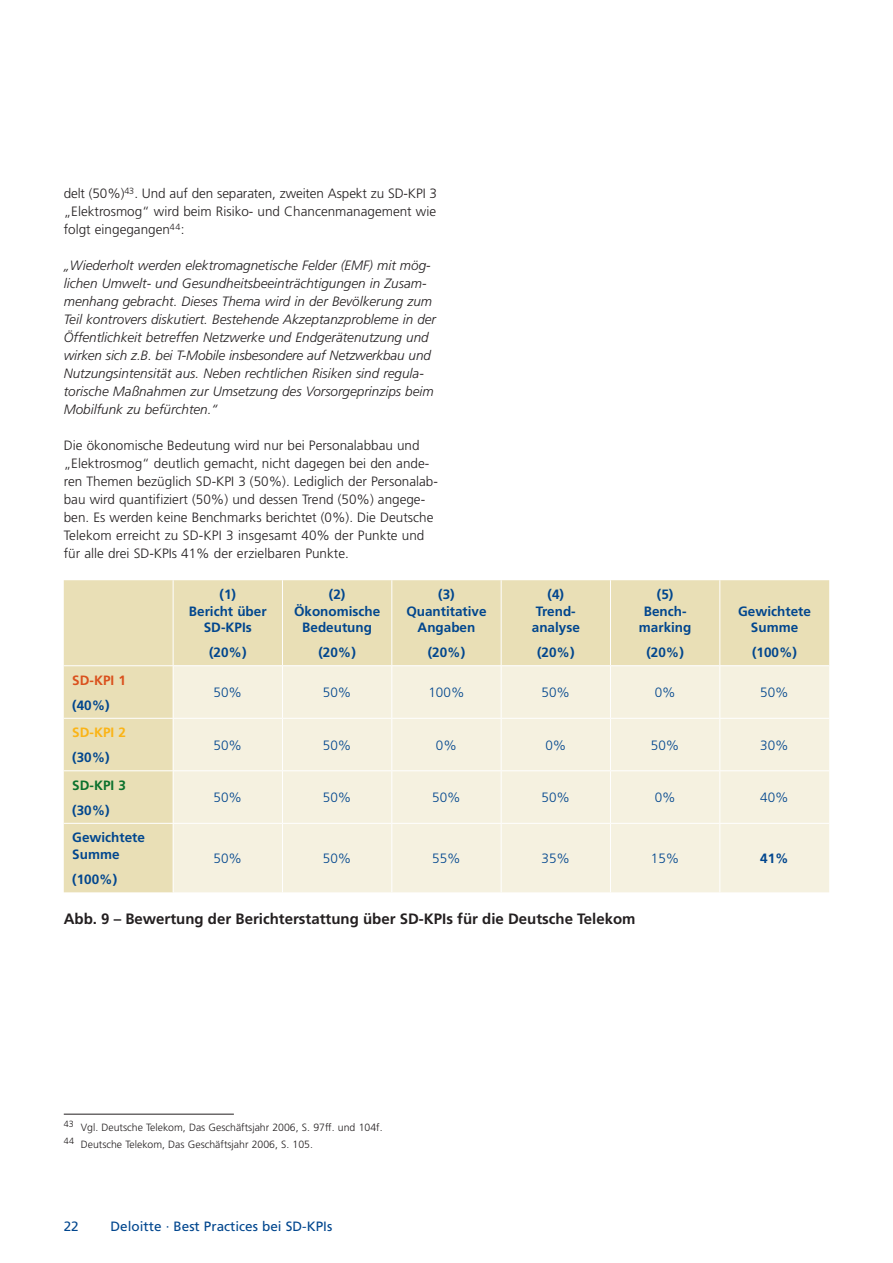
<style>
.page{position:relative;width:893px;height:1263px;background:#fff}
.page>*{position:absolute;margin:0;border:0;box-sizing:border-box;transform-origin:0 0}
.t1{font:700 15px "Frutiger";color:#231f20}
.t2{font:300 13.5px/18px "Frutiger";color:#231f20;text-align:justify}
.t3{font:italic 300 13.5px/18px "Frutiger";color:#231f20}
.t4{font:700 13.5px/16.5px "Frutiger";color:#01468e;text-align:center}
.t5{font:300 13.5px "Frutiger";color:#01468e}
.t6{font:13.5px "Frutiger";color:#01468e}
.t7{font:700 13.5px "Frutiger";color:#da511d}
.t8{font:700 13.5px "Frutiger";color:#fbb416}
.t9{font:700 13.5px "Frutiger";color:#0b712d}
.t10{font:300 10.5px/17px "Frutiger";color:#231f20}
</style>
<div class="page">
<hr style="left:64px;top:1114px;width:170px;height:1px;background:#231f20">
<div style="left:64px;top:580px;width:765px;height:312px;background:#e9dfb6"></div>
<div style="left:174px;top:666px;width:655px;height:226px;background:#f5f1e0"></div>
<hr style="left:173px;top:580px;width:1px;height:85px;background:#fff">
<hr style="left:282px;top:580px;width:1px;height:85px;background:#fff">
<hr style="left:391px;top:580px;width:1px;height:85px;background:#fff">
<hr style="left:501px;top:580px;width:1px;height:85px;background:#fff">
<hr style="left:610px;top:580px;width:1px;height:85px;background:#fff">
<hr style="left:719px;top:580px;width:1px;height:85px;background:#fff">
<hr style="left:64px;top:665px;width:109px;height:1px;background:#fff">
<hr style="left:173px;top:665px;width:109px;height:1px;background:#fff">
<hr style="left:173px;top:666px;width:1px;height:52px;background:#fff">
<hr style="left:282px;top:665px;width:110px;height:1px;background:#fff">
<hr style="left:282px;top:666px;width:1px;height:52px;background:#fff">
<hr style="left:392px;top:665px;width:109px;height:1px;background:#fff">
<hr style="left:391px;top:666px;width:1px;height:52px;background:#fff">
<hr style="left:501px;top:665px;width:109px;height:1px;background:#fff">
<hr style="left:501px;top:666px;width:1px;height:52px;background:#fff">
<hr style="left:610px;top:665px;width:110px;height:1px;background:#fff">
<hr style="left:610px;top:666px;width:1px;height:52px;background:#fff">
<hr style="left:720px;top:665px;width:109px;height:1px;background:#fff">
<hr style="left:719px;top:666px;width:1px;height:52px;background:#fff">
<hr style="left:64px;top:718px;width:109px;height:1px;background:#fff">
<hr style="left:173px;top:718px;width:109px;height:1px;background:#fff">
<hr style="left:173px;top:719px;width:1px;height:51px;background:#fff">
<hr style="left:282px;top:718px;width:110px;height:1px;background:#fff">
<hr style="left:282px;top:719px;width:1px;height:51px;background:#fff">
<hr style="left:392px;top:718px;width:109px;height:1px;background:#fff">
<hr style="left:391px;top:719px;width:1px;height:51px;background:#fff">
<hr style="left:501px;top:718px;width:109px;height:1px;background:#fff">
<hr style="left:501px;top:719px;width:1px;height:51px;background:#fff">
<hr style="left:610px;top:718px;width:110px;height:1px;background:#fff">
<hr style="left:610px;top:719px;width:1px;height:51px;background:#fff">
<hr style="left:720px;top:718px;width:109px;height:1px;background:#fff">
<hr style="left:719px;top:719px;width:1px;height:51px;background:#fff">
<hr style="left:64px;top:770px;width:109px;height:1px;background:#fff">
<hr style="left:173px;top:770px;width:109px;height:1px;background:#fff">
<hr style="left:173px;top:771px;width:1px;height:52px;background:#fff">
<hr style="left:282px;top:770px;width:110px;height:1px;background:#fff">
<hr style="left:282px;top:771px;width:1px;height:52px;background:#fff">
<hr style="left:392px;top:770px;width:109px;height:1px;background:#fff">
<hr style="left:391px;top:771px;width:1px;height:52px;background:#fff">
<hr style="left:501px;top:770px;width:109px;height:1px;background:#fff">
<hr style="left:501px;top:771px;width:1px;height:52px;background:#fff">
<hr style="left:610px;top:770px;width:110px;height:1px;background:#fff">
<hr style="left:610px;top:771px;width:1px;height:52px;background:#fff">
<hr style="left:720px;top:770px;width:109px;height:1px;background:#fff">
<hr style="left:719px;top:771px;width:1px;height:52px;background:#fff">
<hr style="left:64px;top:823px;width:109px;height:1px;background:#fff">
<hr style="left:173px;top:823px;width:109px;height:1px;background:#fff">
<hr style="left:173px;top:824px;width:1px;height:68px;background:#fff">
<hr style="left:282px;top:823px;width:110px;height:1px;background:#fff">
<hr style="left:282px;top:824px;width:1px;height:68px;background:#fff">
<hr style="left:392px;top:823px;width:109px;height:1px;background:#fff">
<hr style="left:391px;top:824px;width:1px;height:68px;background:#fff">
<hr style="left:501px;top:823px;width:109px;height:1px;background:#fff">
<hr style="left:501px;top:824px;width:1px;height:68px;background:#fff">
<hr style="left:610px;top:823px;width:110px;height:1px;background:#fff">
<hr style="left:610px;top:824px;width:1px;height:68px;background:#fff">
<hr style="left:720px;top:823px;width:109px;height:1px;background:#fff">
<hr style="left:719px;top:824px;width:1px;height:68px;background:#fff">
<p class="t2" style="left:64px;top:184px;width:375px">delt (50%)<sup>43</sup>. Und auf den separaten, zweiten Aspekt zu SD-KPI 3 „Elektrosmog“ wird beim Risiko- und Chancenmanagement wie folgt eingegangen<sup>44</sup>:</p>
<p class="t3" style="left:64px;top:256px;width:374px">„Wiederholt werden elektromagnetische Felder (EMF) mit mög&shy;lichen Umwelt- und Gesundheitsbeeinträchtigungen in Zusam&shy;menhang gebracht. Dieses Thema wird in der Bevölkerung zum Teil kontrovers diskutiert. Bestehende Akzeptanzprobleme in der Öffentlichkeit betreffen Netzwerke und Endgerätenutzung und wirken sich z.B. bei T-Mobile insbesondere auf Netzwerkbau und Nutzungsintensität aus. Neben rechtlichen Risiken sind regula&shy;torische Maßnahmen zur Umsetzung des Vorsorgeprinzips beim Mobilfunk zu befürchten.“</p>
<p class="t2" style="left:64px;top:436px;width:376px;text-align:left">Die ökonomische Bedeutung wird nur bei Personalabbau und „Elektrosmog“ deutlich gemacht, nicht dagegen bei den ande&shy;ren Themen bezüglich SD-KPI 3 (50%). Lediglich der Personalab&shy;bau wird quantifiziert (50%) und dessen Trend (50%) angege&shy;ben. Es werden keine Benchmarks berichtet (0%). Die Deutsche Telekom erreicht zu SD-KPI 3 insgesamt 40% der Punkte und für alle drei SD-KPIs 41% der erzielbaren Punkte.</p>
<p class="t4" style="left:189px;top:586px;width:79px">(1)<br>Bericht über<br>SD-KPIs</p>
<p class="t4" style="left:209px;top:644px;width:39px">(20%)</p>
<p class="t4" style="left:294px;top:586px;width:88px">(2)<br>Ökonomische<br>Bedeutung</p>
<p class="t4" style="left:318px;top:644px;width:39px">(20%)</p>
<p class="t4" style="left:406px;top:586px;width:82px">(3)<br>Quantitative<br>Angaben</p>
<p class="t4" style="left:428px;top:644px;width:39px">(20%)</p>
<p class="t4" style="left:532px;top:586px;width:50px">(4)<br>Trend&shy;analyse</p>
<p class="t4" style="left:537px;top:644px;width:39px">(20%)</p>
<p class="t4" style="left:639px;top:586px;width:54px">(5)<br>Bench&shy;marking</p>
<p class="t4" style="left:646px;top:644px;width:39px">(20%)</p>
<p class="t4" style="left:738px;top:603px;width:74px">Gewichtete<br>Summe</p>
<p class="t4" style="left:752px;top:644px;width:47px">(100%)</p>
<p class="t7" style="left:72px;top:672px;width:55px">SD-KPI 1</p>
<p class="t4" style="left:72px;top:697px;width:39px">(40%)</p>
<p class="t8" style="left:72px;top:725px;width:55px">SD-KPI 2</p>
<p class="t4" style="left:72px;top:749px;width:39px">(30%)</p>
<p class="t9" style="left:72px;top:777px;width:55px">SD-KPI 3</p>
<p class="t4" style="left:72px;top:802px;width:39px">(30%)</p>
<p class="t4" style="left:72px;top:829px;width:74px;text-align:left">Gewichtete<br>Summe</p>
<p class="t4" style="left:72px;top:871px;width:47px">(100%)</p>
<p class="t5" style="left:214px;top:685px;width:30px">50%</p>
<p class="t5" style="left:323px;top:685px;width:30px">50%</p>
<p class="t5" style="left:428px;top:685px;width:38px">100%</p>
<p class="t5" style="left:542px;top:685px;width:30px">50%</p>
<p class="t5" style="left:655px;top:685px;width:23px">0%</p>
<p class="t5" style="left:760px;top:685px;width:30px">50%</p>
<p class="t5" style="left:214px;top:737px;width:30px">50%</p>
<p class="t5" style="left:323px;top:737px;width:30px">50%</p>
<p class="t5" style="left:436px;top:737px;width:23px">0%</p>
<p class="t5" style="left:545px;top:737px;width:23px">0%</p>
<p class="t5" style="left:651px;top:737px;width:30px">50%</p>
<p class="t5" style="left:760px;top:737px;width:30px">30%</p>
<p class="t5" style="left:214px;top:790px;width:30px">50%</p>
<p class="t5" style="left:323px;top:790px;width:30px">50%</p>
<p class="t5" style="left:432px;top:790px;width:30px">50%</p>
<p class="t5" style="left:542px;top:790px;width:30px">50%</p>
<p class="t5" style="left:655px;top:790px;width:23px">0%</p>
<p class="t5" style="left:760px;top:790px;width:30px">40%</p>
<p class="t5" style="left:214px;top:851px;width:30px">50%</p>
<p class="t5" style="left:323px;top:851px;width:30px">50%</p>
<p class="t5" style="left:432px;top:851px;width:30px">55%</p>
<p class="t5" style="left:542px;top:851px;width:30px">35%</p>
<p class="t5" style="left:651px;top:851px;width:30px">15%</p>
<p class="t4" style="left:760px;top:850px;width:30px">41%</p>
<p class="t1" style="left:64px;top:910px;width:573px">Abb. 9 – Bewertung der Berichterstattung über SD-KPIs für die Deutsche Telekom</p>
<p class="t10" style="left:64px;top:1119px;width:320px"><sup>43</sup> Vgl. Deutsche Telekom, Das Geschäftsjahr 2006, S. 97ff. und 104f.<br><sup>44</sup> Deutsche Telekom, Das Geschäftsjahr 2006, S. 105.</p>
<p class="t6" style="left:64px;top:1218px;width:17px">22</p>
<p class="t6" style="left:111px;top:1218px;width:223px">Deloitte · Best Practices bei SD-KPIs</p>
</div>
